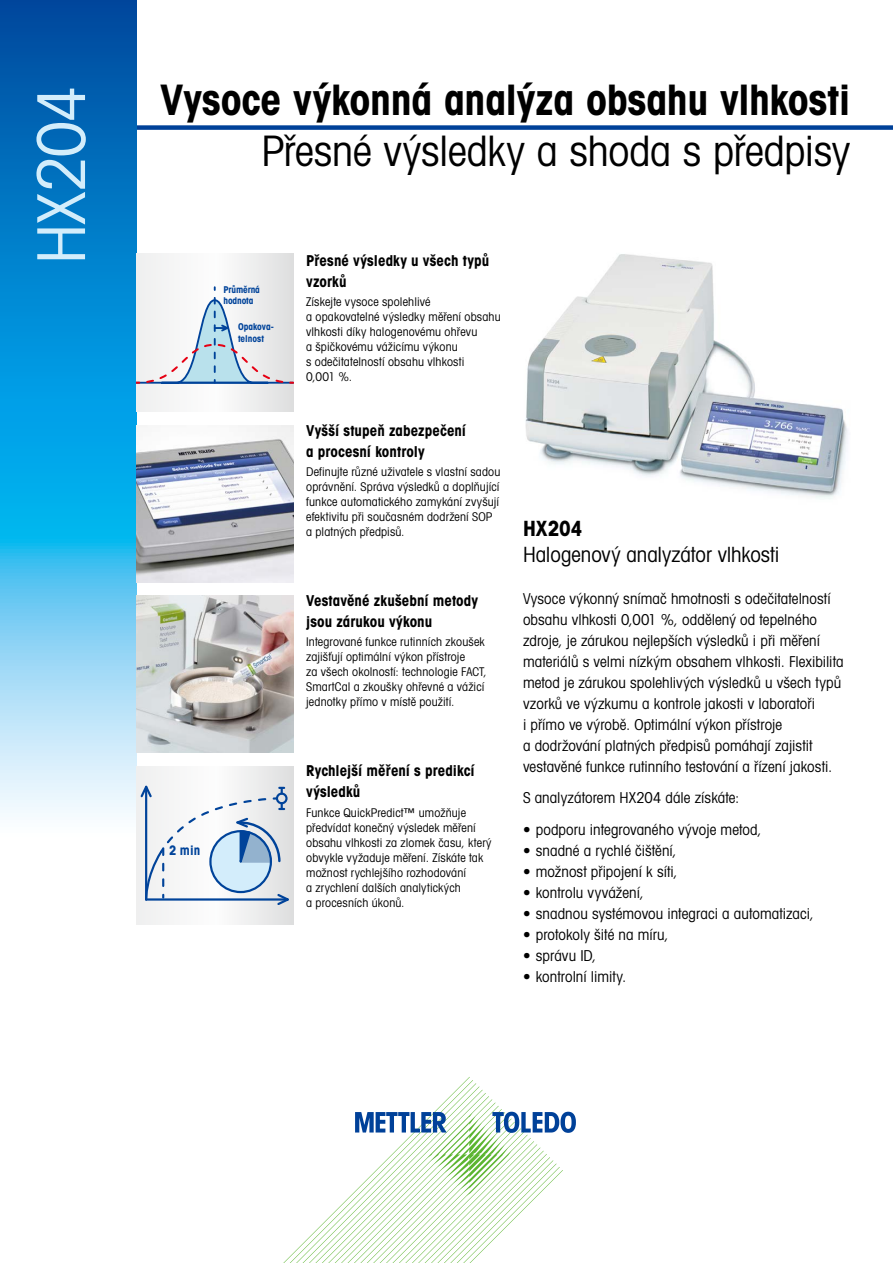
<style>
.page{position:relative;width:893px;height:1263px;background:#fff}
.page>*{position:absolute;margin:0;border:0;box-sizing:border-box;transform-origin:0 0}
.t1{font:66px "Avant Gardefor MT Bk";letter-spacing:-.015em;color:#d3edfb}
.t2{font:42px "Avant Gardefor MT Bd";letter-spacing:-.005em;color:#000}
.t3{font:42px "Avant Gardefor MT Bk";letter-spacing:-.01em;color:#000}
.t4{font:21px "Avant Gardefor MT Bk";letter-spacing:-.005em;color:#000}
.t5{font:21px "Avant Gardefor MT Bd";color:#000}
.t6{font:15px/21px "Avant Gardefor MT Bk";letter-spacing:.005em;color:#000}
.t7{font:15px/21px "Avant Gardefor MT Bd";letter-spacing:.005em;color:#000}
.t8{font:13.2px "Avant Gardefor MT Bd";color:#00439a}
.t9{font:12px/15px "Avant Gardefor MT Bk";letter-spacing:.015em;color:#000}
.t10{font:9.45px/11.2px "Avant Gardefor MT Bd";letter-spacing:-.015em;color:#00439a}
</style>
<div class="page">
<div style="left:111px;top:125px;width:782px;height:5px;background:#004199"></div>
<svg style="left:283px;top:1077px;width:293px;height:186px"></svg>
<svg style="left:0;top:0;width:136px;height:817px;background:#35a0db"></svg>
<img style="left:136px;top:425px;width:157px;height:158px">
<img style="left:525px;top:254px;width:323px;height:245px">
<img style="left:136px;top:595px;width:157px;height:158px">
<div style="left:136px;top:254px;width:157px;height:157px;background:linear-gradient(to right,#fafafa,#e9eaea)"></div>
<div style="left:136px;top:767px;width:157px;height:157px;background:linear-gradient(to right,#fafafa,#e9eaea)"></div>
<svg style="left:139px;top:784px;width:151px;height:122px"></svg>
<svg style="left:136px;top:287px;width:157px;height:98px"></svg>
<h1 class="t1" style="left:21px;top:264px;width:180px;rotate:-90deg">HX204</h1>
<h2 class="t2" style="left:160px;top:73px;width:692px">Vysoce výkonná analýza obsahu vlhkosti</h2>
<h2 class="t3" style="left:261px;top:125px;width:590px">Přesné výsledky a shoda s předpisy</h2>
<p class="t10" style="left:224px;top:284px;width:38px">Průměrná hodnota</p>
<p class="t10" style="left:238px;top:321px;width:37px">Opakova&shy;telnost</p>
<p class="t8" style="left:169px;top:842px;width:33px">2 min</p>
<p class="t7" style="left:306px;top:250px;width:185px">Přesné výsledky u všech typů vzorků</p>
<p class="t9" style="left:306px;top:294px;width:196px">Získejte vysoce spolehlivé<br>a opakovatelné výsledky měření obsahu vlhkosti díky halogenovému ohřevu<br>a špičkovému vážicímu výkonu<br>s odečitatelností obsahu vlhkosti<br>0,001 %.</p>
<p class="t7" style="left:306px;top:420px;width:161px">Vyšší stupeň zabezpečení a procesní kontroly</p>
<p class="t9" style="left:306px;top:464px;width:196px">Definujte různé uživatele s vlastní sadou oprávnění. Správa výsledků a doplňující funkce automatického zamykání zvyšují efektivitu při současném dodržení SOP a platných předpisů.</p>
<p class="t7" style="left:306px;top:590px;width:174px">Vestavěné zkušební metody jsou zárukou výkonu</p>
<p class="t9" style="left:306px;top:634px;width:182px">Integrované funkce rutinních zkoušek zajišťují optimální výkon přístroje<br>za všech okolností: technologie FACT, SmartCal a zkoušky ohřevné a vážicí jednotky přímo v místě použití.</p>
<p class="t7" style="left:306px;top:760px;width:170px">Rychlejší měření s predikcí výsledků</p>
<p class="t9" style="left:306px;top:804px;width:187px">Funkce QuickPredict™ umožňuje předvídat konečný výsledek měření obsahu vlhkosti za zlomek času, který obvykle vyžaduje měření. Získáte tak možnost rychlejšího rozhodování<br>a zrychlení dalších analytických<br>a procesních úkonů.</p>
<h3 class="t5" style="left:523px;top:515px;width:61px">HX204</h3>
<h3 class="t4" style="left:523px;top:541px;width:258px">Halogenový analyzátor vlhkosti</h3>
<p class="t6" style="left:523px;top:587px;width:322px">Vysoce výkonný snímač hmotnosti s odečitatelností obsahu vlhkosti 0,001 %, oddělený od tepelného zdroje, je zárukou nejlepších výsledků i při měření materiálů s velmi nízkým obsahem vlhkosti. Flexibilita metod je zárukou spolehlivých výsledků u všech typů vzorků ve výzkumu a kontrole jakosti v laboratoři<br>i přímo ve výrobě. Optimální výkon přístroje<br>a dodržování platných předpisů pomáhají zajistit vestavěné funkce rutinního testování a řízení jakosti.</p>
<p class="t6" style="left:523px;top:787px;width:218px">S analyzátorem HX204 dále získáte:</p>
<p class="t6" style="left:523px;top:818px;width:240px">• podporu integrovaného vývoje metod,</p>
<p class="t6" style="left:523px;top:839px;width:155px">• snadné a rychlé čištění,</p>
<p class="t6" style="left:523px;top:860px;width:156px">• možnost připojení k síti,</p>
<p class="t6" style="left:523px;top:881px;width:122px">• kontrolu vyvážení,</p>
<p class="t6" style="left:523px;top:902px;width:293px">• snadnou systémovou integraci a automatizaci,</p>
<p class="t6" style="left:523px;top:923px;width:147px">• protokoly šité na míru,</p>
<p class="t6" style="left:523px;top:944px;width:75px">• správu ID,</p>
<p class="t6" style="left:523px;top:965px;width:105px">• kontrolní limity.</p>
</div>
